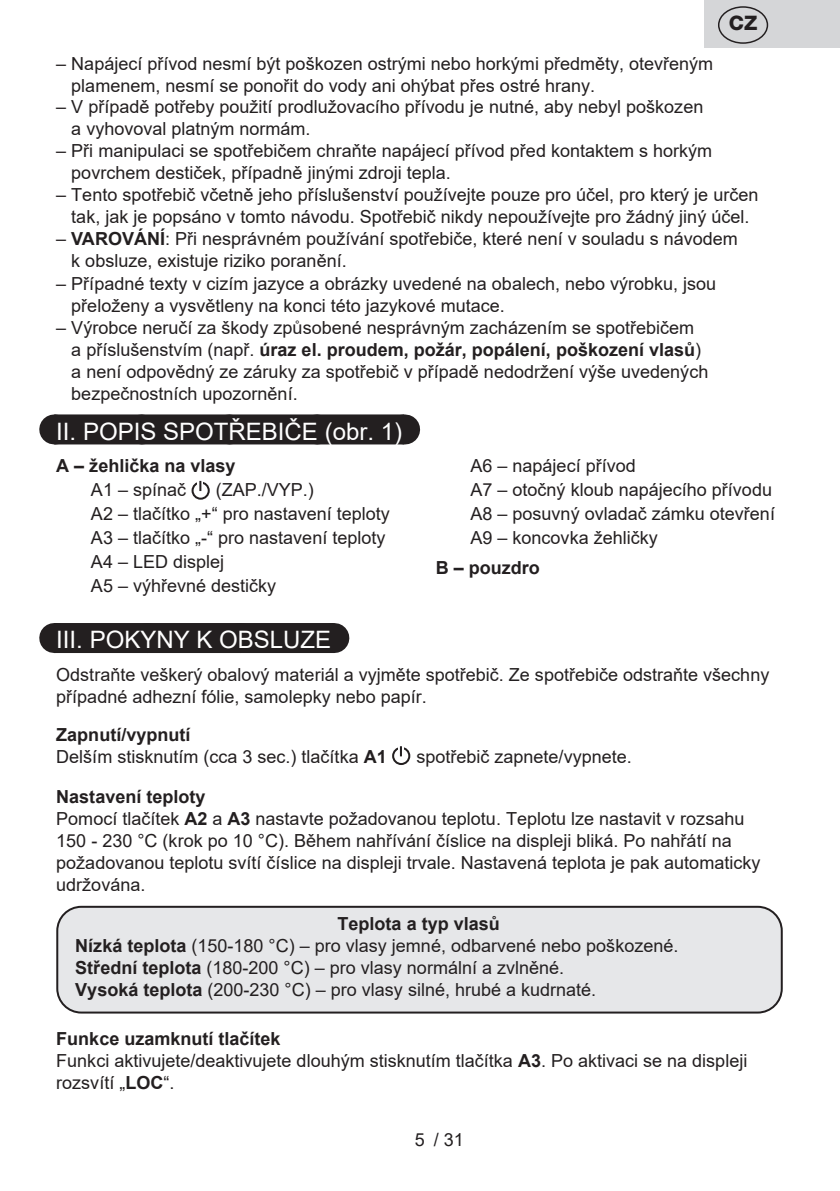
<style>
.page{position:relative;width:840px;height:1191px;background:#fff}
.page>*{position:absolute;margin:0;border:0;box-sizing:border-box;transform-origin:0 0}
.Grafický_nadpis_ETA{font:24px "Arial";color:#fff}
.t1{font:800 20px "Helvetica Neue OT";color:#231f20}
.Normální{font:18px/22px "Arial";color:#231f20}
._3_Text{font:18px/22px "Arial";color:#231f20}
.Normální-2{font:700 18px "Arial";color:#231f20}
.s1{font-weight:700}
</style>
<div class="page">
<div style="left:54px;top:414px;width:350px;height:30px;background:#231f20"></div>
<svg style="left:142px;top:414px;width:218px;height:1px"></svg>
<hr style="left:404px;top:414px;width:1px;height:30px;background:#231f20">
<div style="left:54px;top:623px;width:279px;height:30px;background:#231f20"></div>
<hr style="left:333px;top:623px;width:1px;height:30px;background:#231f20">
<div style="left:191px;top:481px;width:19px;height:19px;border:2px solid #231f20;border-radius:50%"></div>
<svg style="left:197px;top:480px;width:6px;height:8px"></svg>
<svg style="left:199px;top:481px;width:2px;height:10px"></svg>
<div style="left:392px;top:747px;width:18px;height:18px;border:2px solid #231f20;border-radius:50%"></div>
<div style="left:398px;top:745px;width:6px;height:8px;background:#fff"></div>
<svg style="left:399px;top:746px;width:3px;height:10px"></svg>
<div style="left:57px;top:906px;width:724px;height:106px;background:#e6e7e9;border-radius:24px"></div>
<div style="left:56px;top:905px;width:726px;height:108px;border:2px solid #231f20;border-radius:24px"></div>
<div style="left:704px;top:0;width:135px;height:48px;background:#d5d6d8"></div>
<div style="left:717px;top:6px;width:50px;height:38px;border:1px solid #231f20;border-radius:50%"></div>
<p class="t1" style="left:728px;top:11px;width:30px">CZ</p>
<p class="Normální" style="left:71px;top:52px;width:643px;text-indent:-15px">– Napájecí přívod nesmí být poškozen ostrými nebo horkými předměty, otevřeným plamenem, nesmí se ponořit do vody ani ohýbat přes ostré hrany.</p>
<p class="Normální" style="left:71px;top:96px;width:633px;text-indent:-15px">– V případě potřeby použití prodlužovacího přívodu je nutné, aby nebyl poškozen a vyhovoval platným normám.</p>
<p class="Normální" style="left:71px;top:140px;width:642px;text-indent:-15px">– Při manipulaci se spotřebičem chraňte napájecí přívod před kontaktem s horkým povrchem destiček, případně jinými zdroji tepla.</p>
<p class="Normální" style="left:56px;top:184px;width:703px;text-align:center">– Tento spotřebič včetně jeho příslušenství používejte pouze pro účel, pro který je určen tak, jak je popsáno v tomto návodu. Spotřebič nikdy nepoužívejte pro žádný jiný účel.</p>
<p class="Normální" style="left:71px;top:228px;width:667px;text-indent:-15px">– <span class="s1">VAROVÁNÍ</span>: Při nesprávném používání spotřebiče, které není v souladu s návodem k obsluze, existuje riziko poranění.</p>
<p class="_3_Text" style="left:71px;top:272px;width:646px;text-indent:-15px">– Případné texty v cizím jazyce a obrázky uvedené na obalech, nebo výrobku, jsou přeloženy a vysvětleny na konci této jazykové mutace.</p>
<p class="Normální" style="left:71px;top:316px;width:638px;text-indent:-15px">– Výrobce neručí za škody způsobené nesprávným zacházením se spotřebičem a příslušenstvím (např. <span class="s1">úraz el. proudem, požár, popálení, poškození vlasů</span>) a není odpovědný ze záruky za spotřebič v případě nedodržení výše uvedených bezpečnostních upozornění.</p>
<p class="Grafický_nadpis_ETA" style="left:56px;top:415px;width:347px">II. POPIS SPOTŘEBIČE (obr. 1)</p>
<p class="Normální-2" style="left:56px;top:453px;width:181px">A – žehlička na vlasy</p>
<p class="Normální" style="left:91px;top:478px;width:97px">A1 – spínač</p>
<p class="Normální" style="left:216px;top:478px;width:100px">(ZAP./VYP.)</p>
<p class="Normální" style="left:91px;top:502px;width:300px">A2 – tlačítko „+“ pro nastavení teploty</p>
<p class="Normální" style="left:91px;top:526px;width:296px">A3 – tlačítko „-“ pro nastavení teploty</p>
<p class="Normální" style="left:91px;top:550px;width:135px">A4 – LED displej</p>
<p class="Normální" style="left:91px;top:574px;width:187px">A5 – výhřevné destičky</p>
<p class="Normální" style="left:470px;top:454px;width:167px">A6 – napájecí přívod</p>
<p class="Normální" style="left:470px;top:478px;width:303px">A7 – otočný kloub napájecího přívodu</p>
<p class="Normální" style="left:470px;top:502px;width:306px">A8 – posuvný ovladač zámku otevření</p>
<p class="Normální" style="left:470px;top:526px;width:189px">A9 – koncovka žehličky</p>
<p class="Normální-2" style="left:435px;top:555px;width:106px">B – pouzdro</p>
<p class="Grafický_nadpis_ETA" style="left:56px;top:623px;width:276px">III. POKYNY K OBSLUZE</p>
<p class="Normální" style="left:56px;top:664px;width:714px">Odstraňte veškerý obalový materiál a vyjměte spotřebič. Ze spotřebiče odstraňte všechny případné adhezní fólie, samolepky nebo papír.</p>
<p class="Normální-2" style="left:56px;top:722px;width:136px">Zapnutí/vypnutí</p>
<p class="Normální" style="left:56px;top:745px;width:332px">Delším stisknutím (cca 3 sec.) tlačítka <span class="s1">A1</span></p>
<p class="Normální" style="left:416px;top:745px;width:217px">spotřebič zapnete/vypnete.</p>
<p class="Normální-2" style="left:56px;top:784px;width:151px">Nastavení teploty</p>
<p class="Normální" style="left:56px;top:807px;width:705px">Pomocí tlačítek <span class="s1">A2</span> a <span class="s1">A3</span> nastavte požadovanou teplotu. Teplotu lze nastavit v rozsahu 150 - 230 °C (krok po 10 °C). Během nahřívání číslice na displeji bliká. Po nahřátí na požadovanou teplotu svítí číslice na displeji trvale. Nastavená teplota je pak automaticky udržována.</p>
<p class="Normální-2" style="left:337px;top:911px;width:164px">Teplota a typ vlasů</p>
<p class="Normální" style="left:75px;top:934px;width:604px"><span class="s1">Nízká teplota</span> (150-180 °C) – pro vlasy jemné, odbarvené nebo poškozené.</p>
<p class="Normální" style="left:75px;top:956px;width:490px"><span class="s1">Střední teplota</span> (180-200 °C) – pro vlasy normální a zvlněné.</p>
<p class="Normální" style="left:75px;top:978px;width:522px"><span class="s1">Vysoká teplota</span> (200-230 °C) – pro vlasy silné, hrubé a kudrnaté.</p>
<p class="Normální-2" style="left:56px;top:1026px;width:226px">Funkce uzamknutí tlačítek</p>
<p class="Normální" style="left:56px;top:1049px;width:692px">Funkci aktivujete/deaktivujete dlouhým stisknutím tlačítka <span class="s1">A3</span>. Po aktivaci se na displeji rozsvítí „<span class="s1">LOC</span>“.</p>
<p class="Normální" style="left:415px;top:1128px;width:50px">5 / 31</p>
</div>
